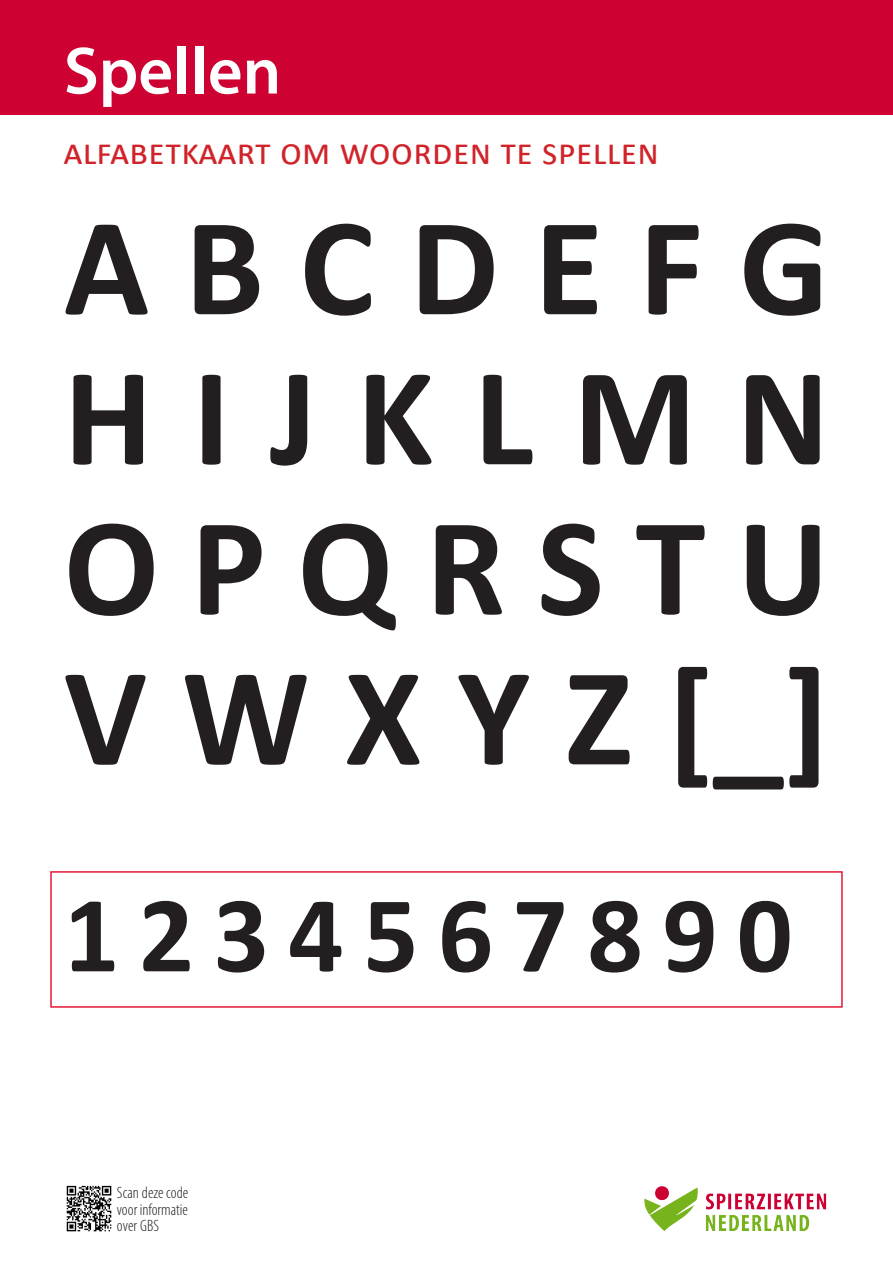
<style>
.page{position:relative;width:893px;height:1263px;background:#fff}
.page>*{position:absolute;margin:0;border:0;box-sizing:border-box;transform-origin:0 0}
.t1{font:700 141px/150px "Calibri";color:#231f20;text-align:justify}
.t2{font:700 109.5px "Calibri";color:#231f20}
.t3{font:600 67.5px "Myriad Pro";color:#fff}
.t4{font:37.5px "Calibri";letter-spacing:.01em;color:#d1232a}
.t5{font:300 condensed 16.5px/16.5px "Myriad Pro";color:#231f20;text-align:justify}
</style>
<div class="page">
<div style="left:50px;top:871px;width:793px;height:137px;border:2px solid #e51836"></div>
<img style="left:644px;top:1186px;width:183px;height:46px">
<div style="left:0;top:0;width:893px;height:115px;background:#cd0132"></div>
<img style="left:66px;top:1185px;width:46px;height:47px">
<h3 class="t3" style="left:64px;top:28px;width:219px">Spellen</h3>
<h3 class="t4" style="left:64px;top:126px;width:597px">alfabetkaart om woorden te spellen</h3>
<h1 class="t1" style="left:64px;top:188px;width:767px">A B C D E F G H I J K L M N O P Q R S T U V W X Y Z [_]</h1>
<h2 class="t2" style="left:64px;top:857px;width:730px">1 2 3 4 5 6 7 8 9 0</h2>
<p class="t5" style="left:117px;top:1184px;width:73px">Scan deze code voor informatie over GBS</p>
</div>
